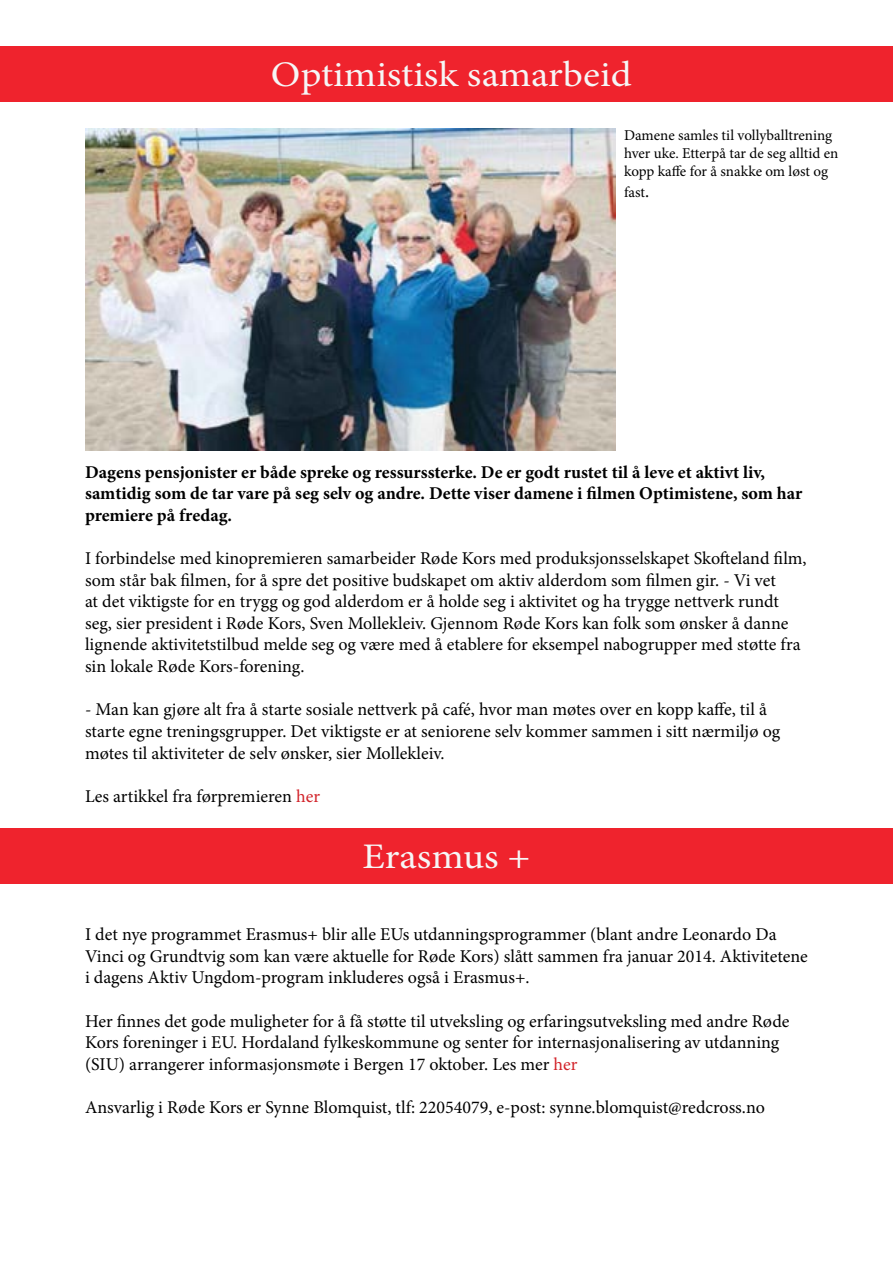
<style>
.page{position:relative;width:893px;height:1263px;background:#fff}
.page>*{position:absolute;margin:0;border:0;box-sizing:border-box;transform-origin:0 0}
.t1{font:36px "Minion Pro";color:#f6f6f6;scale:1.1 1}
.t2{font:18px/21.6px "Minion Pro";color:#000}
.t3{font:700 18px/21.6px "Minion Pro";color:#000}
.t4{font:15px/18px "Minion Pro";color:#000}
.s1{font-size:18px}
.s2{color:#d2232a}
</style>
<div class="page">
<div style="left:0;top:47px;width:893px;height:55px;background:#ef232d"></div>
<img style="left:85px;top:129px;width:530px;height:322px">
<div style="left:0;top:828px;width:893px;height:55px;background:#ef232d"></div>
<h1 class="t1" style="left:271px;top:51px;width:329px">Optimistisk samarbeid</h1>
<p class="t4" style="left:624px;top:126px;width:216px">Damene samles til vollyballtrening hver uke. Etterpå tar de seg alltid en kopp kaffe for å snakke om løst og</p>
<p class="t4" style="left:624px;top:183px;width:27px">fast<span class="s1">.</span></p>
<p class="t3" style="left:85px;top:461px;width:719px">Dagens pensjonister er både spreke og ressurssterke. De er godt rustet til å leve et aktivt liv, samtidig som de tar vare på seg selv og andre. Dette viser damene i filmen Optimistene, som har premiere på fredag.</p>
<p class="t2" style="left:85px;top:548px;width:723px">I forbindelse med kinopremieren samarbeider Røde Kors med produksjonsselskapet Skofteland film, som står bak filmen, for å spre det positive budskapet om aktiv alderdom som filmen gir. - Vi vet<br>at det viktigste for en trygg og god alderdom er å holde seg i aktivitet og ha trygge nettverk rundt seg, sier president i Røde Kors, Sven Mollekleiv. Gjennom Røde Kors kan folk som ønsker å danne lignende aktivitetstilbud melde seg og være med å etablere for eksempel nabogrupper med støtte fra sin lokale Røde Kors-forening.</p>
<p class="t2" style="left:85px;top:699px;width:697px">- Man kan gjøre alt fra å starte sosiale nettverk på café, hvor man møtes over en kopp kaffe, til å starte egne treningsgrupper. Det viktigste er at seniorene selv kommer sammen i sitt nærmiljø og møtes til aktiviteter de selv ønsker, sier Mollekleiv.</p>
<p class="t2" style="left:85px;top:785px;width:236px">Les artikkel fra førpremieren <span class="s2">her</span></p>
<h1 class="t1" style="left:362px;top:832px;width:154px">Erasmus +</h1>
<p class="t2" style="left:85px;top:924px;width:724px">I det nye programmet Erasmus+ blir alle EUs utdanningsprogrammer (blant andre Leonardo Da<br>Vinci og Grundtvig som kan være aktuelle for Røde Kors) slått sammen fra januar 2014. Aktivitetene i dagens Aktiv Ungdom-program inkluderes også i Erasmus+.</p>
<p class="t2" style="left:85px;top:1010px;width:706px">Her finnes det gode muligheter for å få støtte til utveksling og erfaringsutveksling med andre Røde<br>Kors foreninger i EU. Hordaland fylkeskommune og senter for internasjonalisering av utdanning (SIU) arrangerer informasjonsmøte i Bergen 17 oktober. Les mer <span class="s2">her</span></p>
<p class="t2" style="left:85px;top:1096px;width:681px">Ansvarlig i Røde Kors er Synne Blomquist, tlf: 22054079, e-post: synne.blomquist@redcross.no</p>
</div>
